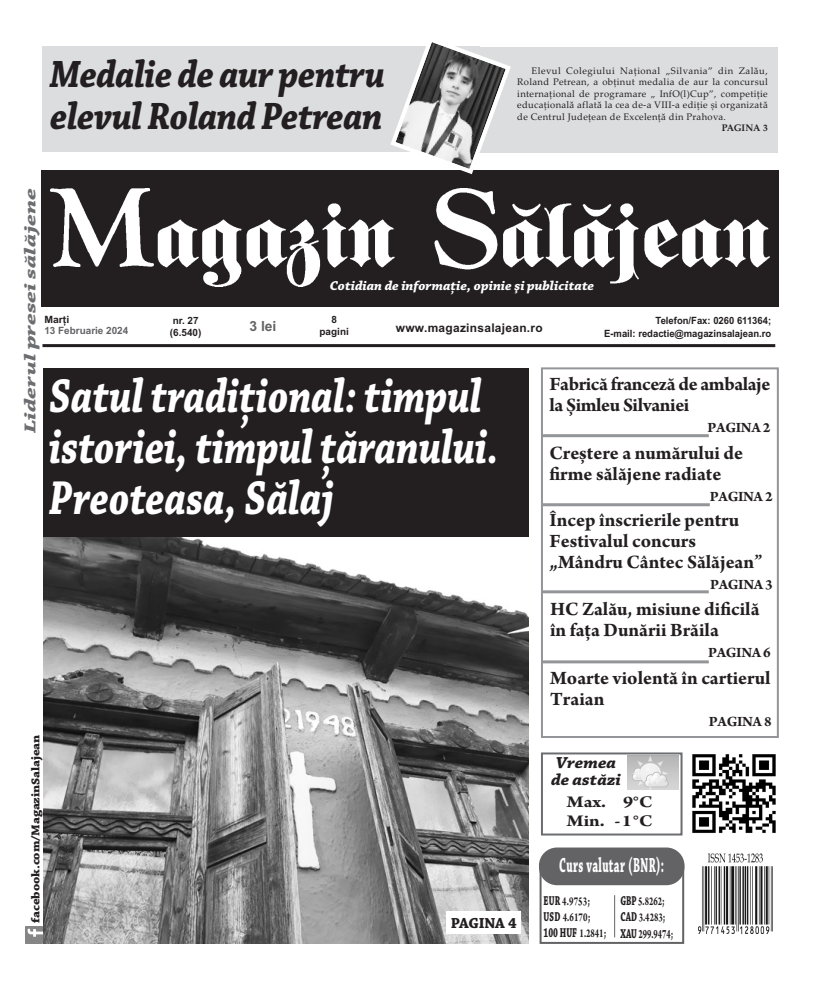
<style>
.page{position:relative;width:820px;height:993px;background:#fff}
.page>*{position:absolute;margin:0;border:0;box-sizing:border-box;transform-origin:0 0}
.t1{font:italic 700 50px/51px "Chaparral Pro";color:#fff;scale:.8 1}
.t2{font:italic 700 40px/42px "Chaparral Pro";letter-spacing:-.015em;color:#231f20;scale:.9 1}
.t3{font:700 21.4px "Chaparral Pro";letter-spacing:.035em;color:#fff;scale:.51 1}
.t4{font:700 20px/21px "Arno Pro";color:#231f20}
.t5{font:700 20px/21px "Arno Pro";letter-spacing:-.02em;color:#231f20}
.t6{font:700 17.3px/18.2px "Arno Pro";color:#231f20;scale:1.15 1}
.t7{font:italic 700 16.8px/17.1px "Chaparral Pro";color:#231f20;scale:1.07 1}
.t8{font:italic 700 16.6px "Chaparral Pro";color:#6c6d70;scale:1.5 1}
.t9{font:700 15.3px "Chaparral Pro";letter-spacing:-.01em;color:#231f20}
.t10{font:700 15px "Arno Pro";letter-spacing:-.02em;color:#231f20}
.t11{font:700 14px "Arial";color:#636366}
.t12{font:italic 700 13.6px "Chaparral Pro";color:#fff}
.t13{font:700 13.6px "Chaparral Pro";letter-spacing:-.005em;color:#231f20;scale:.63 1}
.t14{font:700 13.6px "Arno Pro";color:#231f20;scale:.62 1}
.t15{font:700 12.8px/16.3px "Arno Pro";letter-spacing:.01em;color:#231f20;scale:.67 1}
.t16{font:700 12.8px/16.3px "Arno Pro";letter-spacing:.01em;color:#231f20;scale:.68 1}
.t17{font:700 12px "Chaparral Pro";letter-spacing:-.01em;color:#231f20;scale:1.11 1}
.t18{font:700 12px "Arial";letter-spacing:.025em;color:#231f20}
.t19{font:700 10px/12.5px "Arial";color:#231f20;text-align:right;scale:.95 1}
.t20{font:700 10px/12px "Arial";color:#231f20;text-align:center}
.t21{font:700 10px "Arial";color:#636366}
.t22{font:700 10px "Arial";color:#231f20;scale:1.04 1}
.t23{font:9.5px/11.5px "Palatino Linotype";letter-spacing:.03em;color:#231f20;text-align:justify}
.t24{font:700 9.5px "Palatino Linotype";color:#231f20}
.s1{font-family:"Chaparral Pro";font-size:13.6px}
.s2{font-size:13.5px}
.s3{font-family:"Arno Pro";font-size:12.8px}
.s4{font-family:"Arno Pro"}
.s5{font-size:13.6px}
.s6{font-family:"Chaparral Pro"}
</style>
<div class="page">
<img style="left:25px;top:926px;width:17px;height:17px">
<hr style="left:42px;top:344px;width:733px;height:3px;background:#231f20">
<div style="left:41px;top:170px;width:737px;height:137px;background:#231f20"></div>
<img style="left:50px;top:188px;width:719px;height:98px">
<div style="left:473px;top:47px;width:304px;height:105px;background:#dcdddf"></div>
<div style="left:42px;top:46px;width:437px;height:105px;background:#dcdddf"></div>
<svg style="left:387px;top:42px;width:126px;height:133px"></svg>
<div style="left:539px;top:864px;width:145px;height:79px;border:2px solid #636366"></div>
<div style="left:538px;top:847px;width:146px;height:37px;background:#636366;border-radius:18px"></div>
<hr style="left:614px;top:894px;width:1px;height:43px;background:#636366">
<img style="left:698px;top:853px;width:74px;height:80px">
<div style="left:540px;top:752px;width:142px;height:83px;border:2px solid #6c6d70"></div>
<img style="left:627px;top:755px;width:51px;height:33px">
<img style="left:692px;top:754px;width:84px;height:79px">
<div style="left:540px;top:367px;width:238px;height:370px;border:2px solid #939598"></div>
<hr style="left:541px;top:434px;width:167px;height:3px;background:#939598">
<hr style="left:541px;top:660px;width:167px;height:3px;background:#939598">
<hr style="left:542px;top:503px;width:167px;height:3px;background:#939598">
<hr style="left:541px;top:590px;width:167px;height:3px;background:#939598">
<div style="left:44px;top:368px;width:484px;height:171px;background:#231f20"></div>
<img style="left:43px;top:537px;width:485px;height:406px">
<div style="left:446px;top:911px;width:74px;height:23px;background:#fff"></div>
<h2 class="t2" style="left:50px;top:52px;width:373px">Medalie de aur pentru elevul Roland Petrean</h2>
<p class="t23" style="left:517px;top:66px;width:252px;text-indent:14px">Elevul Colegiului Naţional „Silvania” din Zalău, Roland Petrean, a obţinut medalia de aur la concursul internaţional de programare „ InfO(l)Cup”, competiţie educaţională aflată la cea de-a VIII-a ediţie și organizată de Centrul Judeţean de Excelenţă din Prahova.</p>
<p class="t24" style="left:721px;top:122px;width:47px">PAGINA 3</p>
<h3 class="t8" style="left:20px;top:433px;width:165px;rotate:-90deg">Liderul presei sălăjene</h3>
<h3 class="t12" style="left:329px;top:277px;width:266px">Cotidian de informaţie, opinie şi publicitate</h3>
<h3 class="t11" style="left:249px;top:321px;width:29px">3 lei</h3>
<p class="t20" style="left:319px;top:314px;width:31px">8 pagini</p>
<p class="t22" style="left:44px;top:316px;width:25px">Marţi</p>
<p class="t21" style="left:44px;top:327px;width:85px">13 Februarie 2024</p>
<p class="t20" style="left:170px;top:316px;width:33px;line-height:11.1px;text-align:left">nr. 27 (6.540)</p>
<p class="t19" style="left:604px;top:315px;width:177px">Telefon/Fax: 0260 611364;<br>E-mail: redactie@magazinsalajean.ro</p>
<p class="t18" style="left:395px;top:323px;width:148px">www.magazinsalajean.ro</p>
<h3 class="t5" style="left:549px;top:373px;width:222px">Fabrică franceză de ambalaje la Șimleu Silvaniei</h3>
<h3 class="t10" style="left:707px;top:418px;width:64px">PAGINA 2</h3>
<h3 class="t4" style="left:549px;top:441px;width:195px">Creștere a numărului de firme sălăjene radiate</h3>
<h3 class="t10" style="left:709px;top:486px;width:64px">PAGINA 2</h3>
<h3 class="t4" style="left:549px;top:508px;width:214px">Încep înscrierile pentru<br>Festivalul concurs „Mândru Cântec Sălăjean”</h3>
<h3 class="t10" style="left:709px;top:574px;width:64px">PAGINA 3</h3>
<h1 class="t1" style="left:49px;top:369px;width:564px">Satul tradițional: timpul istoriei, timpul țăranului.<br>Preoteasa, Sălaj</h1>
<h3 class="t4" style="left:550px;top:597px;width:211px">HC Zalău, misiune dificilă în faţa Dunării Brăila</h3>
<h3 class="t10" style="left:707px;top:642px;width:64px">PAGINA 6</h3>
<p class="t17" style="left:28px;top:922px;width:171px;rotate:-90deg">facebook.com/MagazinSalajean</p>
<h3 class="t9" style="left:450px;top:913px;width:68px">PAGINA 4</h3>
<h3 class="t4" style="left:550px;top:666px;width:222px">Moarte violentă în cartierul<br>Traian</h3>
<h3 class="t10" style="left:708px;top:711px;width:64px">PAGINA 8</h3>
<h3 class="t7" style="left:550px;top:753px;width:67px">Vremea de astăzi</h3>
<h3 class="t6" style="left:566px;top:792px;width:76px">Max. 9°C<br>Min. -1°C</h3>
<h3 class="t3" style="left:559px;top:852px;width:207px">Curs valutar (BNR):</h3>
<h3 class="t16" style="left:543px;top:891px;width:71px"><span class="s1">EUR</span> 4.9753<span class="s2">;<br></span><span class="s1">USD</span> 4.6170<span class="s2">;</span></h3>
<h3 class="t13" style="left:543px;top:924px;width:101px">100 HUF <span class="s3">1.2841</span><span class="s4">;</span></h3>
<h3 class="t15" style="left:620px;top:892px;width:69px"><span class="s1">GBP</span> 5.8262<span class="s5">;<br></span><span class="s1">CAD</span> 3.4283<span class="s5">;</span></h3>
<h3 class="t14" style="left:620px;top:924px;width:87px"><span class="s6">XAU</span> 299.9474;</h3>
</div>
